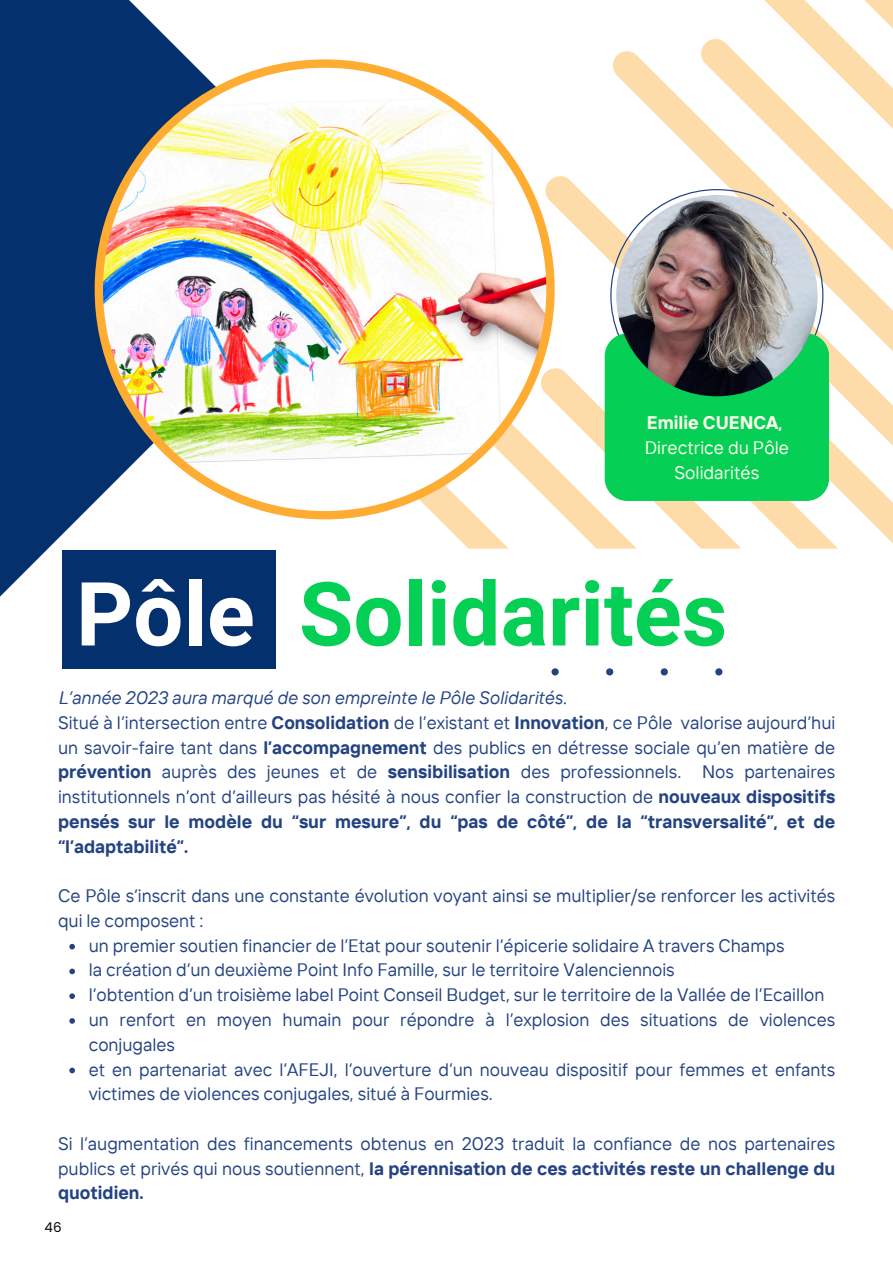
<style>
.page{position:relative;width:893px;height:1264px;background:#fff}
.page>*{position:absolute;margin:0;border:0;box-sizing:border-box;transform-origin:0 0}
.t1{font:700 88.65px "Mardoto";color:#05cf55}
.t2{font:18.15px/24.8px "TT Interphases";color:#fffeeb;text-align:center}
.t3{font:700 18.15px "TT Interphases";color:#fffeeb}
.t4{font:18px/24.8px "TT Interphases";color:#244382}
.t5{font:italic 18px "TT Interphases";color:#244382}
.t6{font:13.5px "Poppins";color:#000}
.s1{color:#fff}
.s2{font-weight:700}
</style>
<div class="page">
<svg style="left:0;top:0;width:337px;height:597px;fill:#04316d"></svg>
<div style="left:62px;top:550px;width:214px;height:119px;background:#04316d"></div>
<svg style="left:551px;top:668px;width:7px;height:7px"></svg>
<svg style="left:606px;top:668px;width:7px;height:7px"></svg>
<svg style="left:660px;top:668px;width:7px;height:7px"></svg>
<svg style="left:715px;top:668px;width:7px;height:7px"></svg>
<svg style="left:439px;top:519px;width:69px;height:29px"></svg>
<img style="left:95px;top:59px;width:446px;height:460px">
<svg style="left:541px;top:0;width:351px;height:548px"></svg>
<div style="left:604px;top:333px;width:225px;height:168px;background:#05cf55;border-radius:22px"></div>
<img style="left:616px;top:195px;width:201px;height:201px;border-radius:50%">
<svg style="left:69px;top:943px;width:6px;height:6px"></svg>
<svg style="left:69px;top:968px;width:6px;height:6px"></svg>
<svg style="left:69px;top:993px;width:6px;height:6px"></svg>
<svg style="left:69px;top:1018px;width:6px;height:5px"></svg>
<svg style="left:69px;top:1067px;width:6px;height:6px"></svg>
<p class="t3" style="left:647px;top:411px;width:137px">Emilie CUENCA,</p>
<p class="t2" style="left:644px;top:435px;width:146px">Directrice du Pôle<br>Solidarités</p>
<p class="t1" style="left:76px;top:563px;width:652px"><span class="s1">Pôle</span> Solidarités</p>
<p class="t5" style="left:58px;top:686px;width:510px">L’année 2023 aura marqué de son empreinte le Pôle Solidarités.</p>
<p class="t4" style="left:58px;top:709px;width:778px;text-align:justify">Situé à l’intersection entre <span class="s2">Consolidation</span> de l’existant et <span class="s2">Innovation</span>, ce Pôle valorise aujourd’hui un savoir-faire tant dans <span class="s2">l’accompagnement</span> des publics en détresse sociale qu’en matière de <span class="s2">prévention</span> auprès des jeunes et de <span class="s2">sensibilisation</span> des professionnels. Nos partenaires institutionnels n’ont d’ailleurs pas hésité à nous confier la construction de <span class="s2">nouveaux dispositifs pensés sur le modèle du “sur mesure”, du “pas de côté”, de la “transversalité”, et de “l’adaptabilité”.</span></p>
<p class="t4" style="left:58px;top:883px;width:778px">Ce Pôle s’inscrit dans une constante évolution voyant ainsi se multiplier/se renforcer les activités qui le composent :</p>
<h1 class="t4" style="left:89px;top:932px;width:697px">un premier soutien financier de l’Etat pour soutenir l’épicerie solidaire A travers Champs</h1>
<p class="t4" style="left:89px;top:957px;width:587px">la création d’un deuxième Point Info Famille, sur le territoire Valenciennois</p>
<p class="t4" style="left:89px;top:982px;width:737px">l’obtention d’un troisième label Point Conseil Budget, sur le territoire de la Vallée de l’Ecaillon</p>
<p class="t4" style="left:89px;top:1006px;width:748px">un renfort en moyen humain pour répondre à l’explosion des situations de violences conjugales</p>
<p class="t4" style="left:89px;top:1056px;width:748px">et en partenariat avec l’AFEJI, l’ouverture d’un nouveau dispositif pour femmes et enfants victimes de violences conjugales, situé à Fourmies.</p>
<p class="t4" style="left:58px;top:1130px;width:778px;text-align:justify">Si l’augmentation des financements obtenus en 2023 traduit la confiance de nos partenaires publics et privés qui nous soutiennent, <span class="s2">la pérennisation de ces activités reste un challenge du quotidien.</span></p>
<p class="t6" style="left:45px;top:1218px;width:19px">46</p>
</div>
